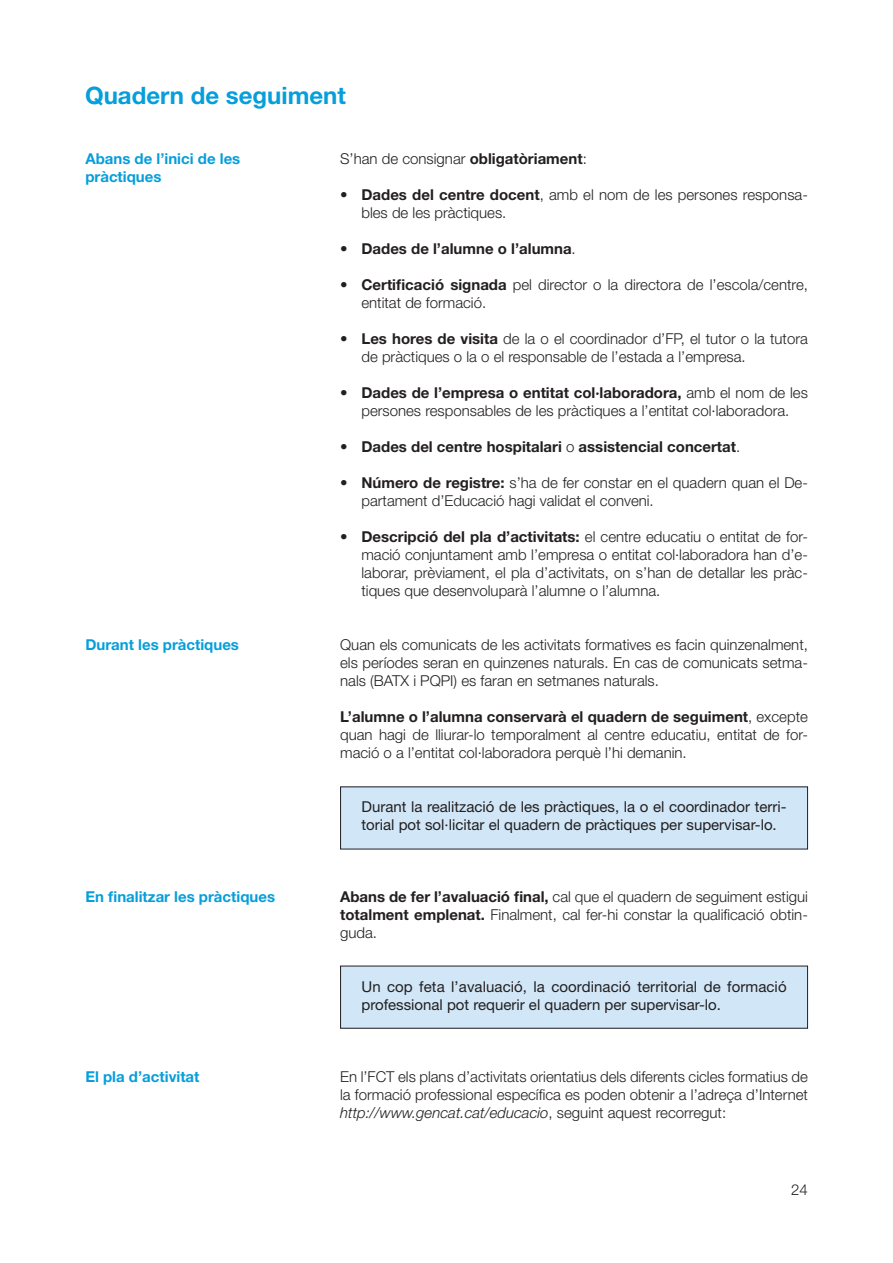
<style>
.page{position:relative;width:893px;height:1263px;background:#fff}
.page>*{position:absolute;margin:0;border:0;box-sizing:border-box;transform-origin:0 0}
.Titular_blau{font:700 24px "Helvetica Neue";color:#069edb}
.Sangrat{font:300 15px/18px "Helvetica Neue";color:#231f20}
.Text{font:300 15px/18px "Helvetica Neue";color:#231f20;text-align:justify}
.Trames{font:15px/18px "Helvetica Neue";color:#231f20}
.Subtitular_2_blau{font:700 15px/18px "Helvetica Neue";color:#069edb}
.Sangrat-2{font:700 15px "Helvetica Neue";color:#231f20}
.s1{font-weight:700}
.s2{font-weight:300}
.s3{font-style:italic}
</style>
<div class="page">
<div style="left:341px;top:966px;width:466px;height:62px;background:#d1e6f6"></div>
<div style="left:341px;top:787px;width:466px;height:62px;background:#d1e6f6"></div>
<p class="Titular_blau" style="left:85px;top:80px;width:262px">Quadern de seguiment</p>
<p class="Subtitular_2_blau" style="left:85px;top:150px;width:156px">Abans de l’inici de les pràctiques</p>
<p class="Text" style="left:340px;top:150px;width:248px">S’han de consignar <span class="s1">obligatòriament</span>:</p>
<p class="Sangrat" style="left:361px;top:186px;width:448px;text-indent:-21px"><span class="s1">• Dades del centre docent</span>, amb el nom de les persones responsa&shy;bles de les pràctiques.</p>
<p class="Sangrat-2" style="left:340px;top:240px;width:237px">• Dades de l’alumne o l’alumna<span class="s2">.</span></p>
<p class="Sangrat" style="left:361px;top:276px;width:448px;text-indent:-21px"><span class="s1">• Certificació signada</span> pel director o la directora de l’escola/centre, entitat de formació.</p>
<p class="Sangrat" style="left:361px;top:330px;width:448px;text-indent:-21px"><span class="s1">• Les hores de visita</span> de la o el coordinador d’FP, el tutor o la tutora de pràctiques o la o el responsable de l’estada a l’empresa.</p>
<p class="Sangrat" style="left:340px;top:384px;width:469px;text-align:center"><span class="s1">• Dades de l’empresa o entitat col·laboradora,</span> amb el nom de les persones responsables de les pràctiques a l’entitat col·laboradora.</p>
<p class="Sangrat-2" style="left:340px;top:438px;width:402px">• Dades del centre hospitalari <span class="s2">o</span> assistencial concertat<span class="s2">.</span></p>
<p class="Sangrat" style="left:361px;top:474px;width:448px;text-indent:-21px"><span class="s1">• Número de registre:</span> s’ha de fer constar en el quadern quan el De&shy;partament d’Educació hagi validat el conveni.</p>
<p class="Sangrat" style="left:361px;top:528px;width:448px;text-align:justify;text-indent:-21px"><span class="s1">• Descripció del pla d’activitats:</span> el centre educatiu o entitat de for&shy;mació conjuntament amb l’empresa o entitat col·laboradora han d’e&shy;laborar, prèviament, el pla d’activitats, on s’han de detallar les pràc&shy;tiques que desenvoluparà l’alumne o l’alumna.</p>
<p class="Subtitular_2_blau" style="left:85px;top:636px;width:155px">Durant les pràctiques</p>
<p class="Text" style="left:340px;top:636px;width:469px">Quan els comunicats de les activitats formatives es facin quinzenalment, els períodes seran en quinzenes naturals. En cas de comunicats setma&shy;nals (BATX i PQPI) es faran en setmanes naturals.</p>
<p class="Text" style="left:340px;top:708px;width:469px"><span class="s1">L’alumne o l’alumna conservarà el quadern de seguiment</span>, excepte quan hagi de lliurar-lo temporalment al centre educatiu, entitat de for&shy;mació o a l’entitat col·laboradora perquè l’hi demanin.</p>
<p class="Trames" style="left:361px;top:798px;width:427px">Durant la realització de les pràctiques, la o el coordinador terri&shy;torial pot sol·licitar el quadern de pràctiques per supervisar-lo.</p>
<p class="Subtitular_2_blau" style="left:85px;top:888px;width:191px">En finalitzar les pràctiques</p>
<p class="Text" style="left:340px;top:888px;width:469px"><span class="s1">Abans de fer l’avaluació final,</span> cal que el quadern de seguiment estigui <span class="s1">totalment emplenat.</span> Finalment, cal fer-hi constar la qualificació obtin&shy;guda.</p>
<p class="Trames" style="left:361px;top:978px;width:427px">Un cop feta l’avaluació, la coordinació territorial de formació professional pot requerir el quadern per supervisar-lo.</p>
<p class="Subtitular_2_blau" style="left:85px;top:1068px;width:116px">El pla d’activitat</p>
<p class="Text" style="left:340px;top:1068px;width:469px">En l’FCT els plans d’activitats orientatius dels diferents cicles formatius de la formació professional específica es poden obtenir a l’adreça d’Internet <span class="s3">http://www.gencat.cat/educacio</span>, seguint aquest recorregut:</p>
<p class="Sangrat" style="left:791px;top:1180px;width:18px">24</p>
</div>
